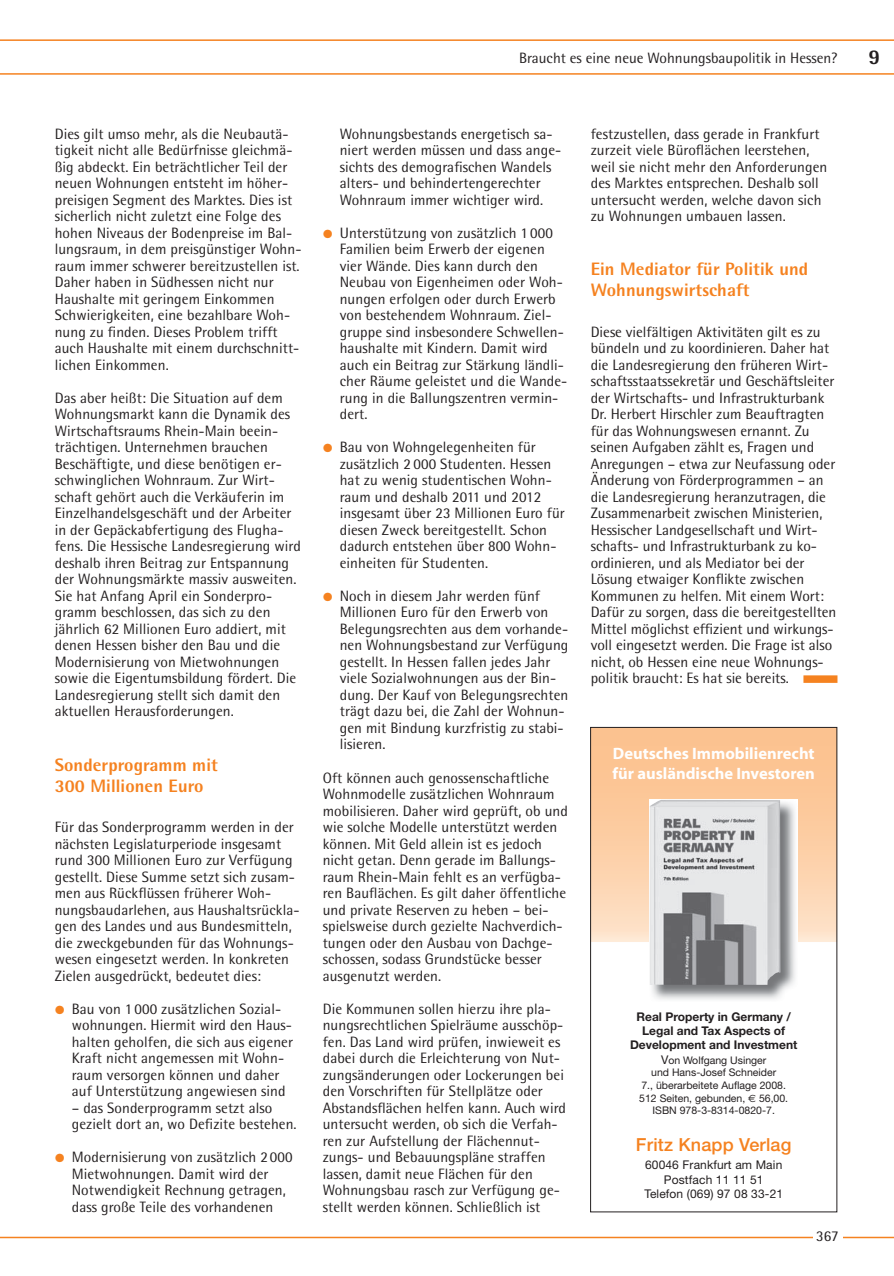
<style>
.page{position:relative;width:894px;height:1276px;background:#fff}
.page>*{position:absolute;margin:0;border:0;box-sizing:border-box;transform-origin:0 0}
.t1{font:800 21px "Rotis Semi Sans";color:#231f20}
.t2{font:800 18px/21px "Rotis Semi Sans";letter-spacing:.005em;color:#f58220}
.t3{font:500 18px "Helvetica Neue";letter-spacing:.01em;color:#f58220}
.t4{font:700 16.5px/19.8px "Myriad";color:#fff}
.t5{font:15px/16.5px "Rotis Semi Sans";letter-spacing:.005em;color:#231f20}
.t6{font:700 12px/14.4px "Helvetica Neue";color:#231f20;text-align:center}
.t7{font:12px/14.4px "Helvetica Neue";letter-spacing:.01em;color:#231f20;text-align:center}
.t8{font:10.5px/12.6px "Helvetica Neue";color:#231f20;text-align:center}
.s1{font-family:"European Pi Three";font-size:12px;color:#f58220}
.s2{font-size:12px}
.s3{font-family:"Euro Sans"}
</style>
<div class="page">
<hr style="left:0;top:1236px;width:894px;height:2px;background:#f58220">
<svg style="left:0;top:39px;width:894px;height:36px"></svg>
<div style="left:813px;top:1217px;width:29px;height:31px;background:#fff"></div>
<div style="left:803px;top:675px;width:34px;height:8px;background:#f58220"></div>
<svg style="left:592px;top:729px;width:243px;height:213px;background:#fccba0"></svg>
<img style="left:650px;top:942px;width:145px;height:58px">
<img style="left:780px;top:800px;width:17px;height:142px">
<img style="left:649px;top:799px;width:131px;height:185px">
<div style="left:590px;top:727px;width:247px;height:485px;border:1px solid #231f20"></div>
<p class="t5" style="left:519px;top:50px;width:320px">Braucht es eine neue Wohnungsbaupolitik in Hessen?</p>
<h1 class="t1" style="left:868px;top:43px;width:13px">9</h1>
<p class="t5" style="left:55px;top:125px;width:248px">Dies gilt umso mehr, als die Neubautä&shy;tigkeit nicht alle Bedürfnisse gleichmä&shy;ßig abdeckt. Ein beträchtlicher Teil der neuen Wohnungen entsteht im höher&shy;preisigen Segment des Marktes. Dies ist sicherlich nicht zuletzt eine Folge des hohen Niveaus der Bodenpreise im Bal&shy;lungsraum, in dem preisgünstiger Wohn&shy;raum immer schwerer bereitzustellen ist.<br>Daher haben in Südhessen nicht nur Haushalte mit geringem Einkommen Schwierigkeiten, eine bezahlbare Woh&shy;nung zu finden. Dieses Problem trifft auch Haushalte mit einem durchschnitt&shy;lichen Einkommen.</p>
<p class="t5" style="left:55px;top:389px;width:248px">Das aber heißt: Die Situation auf dem Wohnungsmarkt kann die Dynamik des Wirtschaftsraums Rhein-Main beein&shy;trächtigen. Unternehmen brauchen Beschäftigte, und diese benötigen er&shy;schwinglichen Wohnraum. Zur Wirt&shy;schaft gehört auch die Verkäuferin im Einzelhandelsgeschäft und der Arbeiter in der Gepäckabfertigung des Flugha&shy;fens. Die Hessische Landesregierung wird deshalb ihren Beitrag zur Entspannung der Wohnungsmärkte massiv ausweiten.<br>Sie hat Anfang April ein Sonderpro&shy;gramm beschlossen, das sich zu den jährlich 62 Millionen Euro addiert, mit denen Hessen bisher den Bau und die Modernisierung von Mietwohnungen sowie die Eigentumsbildung fördert. Die Landesregierung stellt sich damit den aktuellen Herausforderungen.</p>
<p class="t2" style="left:55px;top:753px;width:165px">Sonderprogramm mit<br>300 Millionen Euro</p>
<p class="t5" style="left:55px;top:818px;width:246px">Für das Sonderprogramm werden in der nächsten Legislaturperiode insgesamt rund 300 Millionen Euro zur Verfügung gestellt. Diese Summe setzt sich zusam&shy;men aus Rückflüssen früherer Woh&shy;nungsbaudarlehen, aus Haushaltsrückla&shy;gen des Landes und aus Bundesmitteln, die zweckgebunden für das Wohnungs&shy;wesen eingesetzt werden. In konkreten Zielen ausgedrückt, bedeutet dies:</p>
<p class="t5" style="left:72px;top:1000px;width:223px;text-indent:-17px"><span class="s1">P</span> Bau von 1 000 zusätzlichen Sozial&shy;wohnungen. Hiermit wird den Haus&shy;halten geholfen, die sich aus eigener Kraft nicht angemessen mit Wohn&shy;raum versorgen können und daher auf Unterstützung angewiesen sind</p>
<p class="t5" style="left:72px;top:1099px;width:226px">– das Sonderprogramm setzt also gezielt dort an, wo Defizite bestehen.</p>
<p class="t5" style="left:72px;top:1148px;width:222px;text-indent:-17px"><span class="s1">P</span> Modernisierung von zusätzlich 2 000<br>Mietwohnungen. Damit wird der Notwendigkeit Rechnung getragen, dass große Teile des vorhandenen</p>
<p class="t5" style="left:340px;top:125px;width:223px">Wohnungsbestands energetisch sa&shy;niert werden müssen und dass ange&shy;sichts des demografischen Wandels alters- und behindertengerechter Wohnraum immer wichtiger wird.</p>
<p class="t5" style="left:340px;top:224px;width:229px;text-indent:-17px"><span class="s1">P</span> Unterstützung von zusätzlich 1 000<br>Familien beim Erwerb der eigenen vier Wände. Dies kann durch den<br>Neubau von Eigenheimen oder Woh&shy;nungen erfolgen oder durch Erwerb von bestehendem Wohnraum. Ziel&shy;gruppe sind insbesondere Schwellen&shy;haushalte mit Kindern. Damit wird auch ein Beitrag zur Stärkung ländli&shy;cher Räume geleistet und die Wande&shy;rung in die Ballungszentren vermin&shy;dert.</p>
<p class="t5" style="left:340px;top:439px;width:227px;text-indent:-17px"><span class="s1">P</span> Bau von Wohngelegenheiten für zusätzlich 2 000 Studenten. Hessen hat zu wenig studentischen Wohn&shy;raum und deshalb 2011 und 2012 insgesamt über 23 Millionen Euro für diesen Zweck bereitgestellt. Schon dadurch entstehen über 800 Wohn&shy;einheiten für Studenten.</p>
<p class="t5" style="left:340px;top:587px;width:230px;text-indent:-17px"><span class="s1">P</span> Noch in diesem Jahr werden fünf Millionen Euro für den Erwerb von Belegungsrechten aus dem vorhande&shy;nen Wohnungsbestand zur Verfügung gestellt. In Hessen fallen jedes Jahr viele Sozialwohnungen aus der Bin&shy;dung. Der Kauf von Belegungsrechten trägt dazu bei, die Zahl der Wohnun&shy;gen mit Bindung kurzfristig zu stabi&shy;lisieren.</p>
<p class="t5" style="left:323px;top:769px;width:247px">Oft können auch genossenschaftliche Wohnmodelle zusätzlichen Wohnraum mobilisieren. Daher wird geprüft, ob und wie solche Modelle unterstützt werden können. Mit Geld allein ist es jedoch nicht getan. Denn gerade im Ballungs&shy;raum Rhein-Main fehlt es an verfügba&shy;ren Bauflächen. Es gilt daher öffentliche und private Reserven zu heben – bei&shy;spielsweise durch gezielte Nachverdich&shy;tungen oder den Ausbau von Dachge&shy;schossen, sodass Grundstücke besser ausgenutzt werden.</p>
<p class="t5" style="left:323px;top:1000px;width:245px">Die Kommunen sollen hierzu ihre pla&shy;nungsrechtlichen Spielräume ausschöp&shy;fen. Das Land wird prüfen, inwieweit es dabei durch die Erleichterung von Nut&shy;zungsänderungen oder Lockerungen bei den Vorschriften für Stellplätze oder Abstandsflächen helfen kann. Auch wird untersucht werden, ob sich die Verfah&shy;ren zur Aufstellung der Flächennut&shy;zungs- und Bebauungspläne straffen lassen, damit neue Flächen für den Wohnungsbau rasch zur Verfügung ge&shy;stellt werden können. Schließlich ist</p>
<p class="t5" style="left:590px;top:125px;width:238px">festzustellen, dass gerade in Frankfurt zurzeit viele Büroflächen leerstehen, weil sie nicht mehr den Anforderungen des Marktes entsprechen. Deshalb soll untersucht werden, welche davon sich zu Wohnungen umbauen lassen.</p>
<p class="t2" style="left:590px;top:258px;width:219px">Ein Mediator für Politik und<br>Wohnungswirtschaft</p>
<p class="t5" style="left:590px;top:323px;width:247px">Diese vielfältigen Aktivitäten gilt es zu bündeln und zu koordinieren. Daher hat die Landesregierung den früheren Wirt&shy;schaftsstaatssekretär und Geschäftsleiter der Wirtschafts- und Infrastrukturbank Dr. Herbert Hirschler zum Beauftragten für das Wohnungswesen ernannt. Zu seinen Aufgaben zählt es, Fragen und Anregungen – etwa zur Neufassung oder Änderung von Förderprogrammen – an die Landesregierung heranzutragen, die Zusammenarbeit zwischen Ministerien, Hessischer Landgesellschaft und Wirt&shy;schafts- und Infrastrukturbank zu ko&shy;ordinieren, und als Mediator bei der Lösung etwaiger Konflikte zwischen Kommunen zu helfen. Mit einem Wort:<br>Dafür zu sorgen, dass die bereitgestellten Mittel möglichst effizient und wirkungs&shy;voll eingesetzt werden. Die Frage ist also nicht, ob Hessen eine neue Wohnungs&shy;politik braucht: Es hat sie bereits.</p>
<p class="t4" style="left:612px;top:744px;width:204px">Deutsches Immobilienrecht für ausländische Investoren</p>
<p class="t6" style="left:630px;top:1008px;width:169px">Real Property in Germany /<br>Legal and Tax Aspects of<br>Development and Investment</p>
<p class="t8" style="left:639px;top:1053px;width:150px"><span class="s2">V</span>on Wolfgang Usinger<br>und Hans-Josef Schneider<br>7., überarbeitete Auflage 2008.<br>512 Seiten, gebunden, <span class="s3">E</span> 56,00.<br>ISBN 978-3-8314-0820-7.</p>
<p class="t3" style="left:636px;top:1133px;width:157px">Fritz Knapp Verlag</p>
<p class="t7" style="left:644px;top:1157px;width:140px">60046 Frankfurt am Main<br>Postfach 11 11 51<br>Telefon (069) 97 08 33-21</p>
<p class="t5" style="left:816px;top:1227px;width:24px">367</p>
</div>
